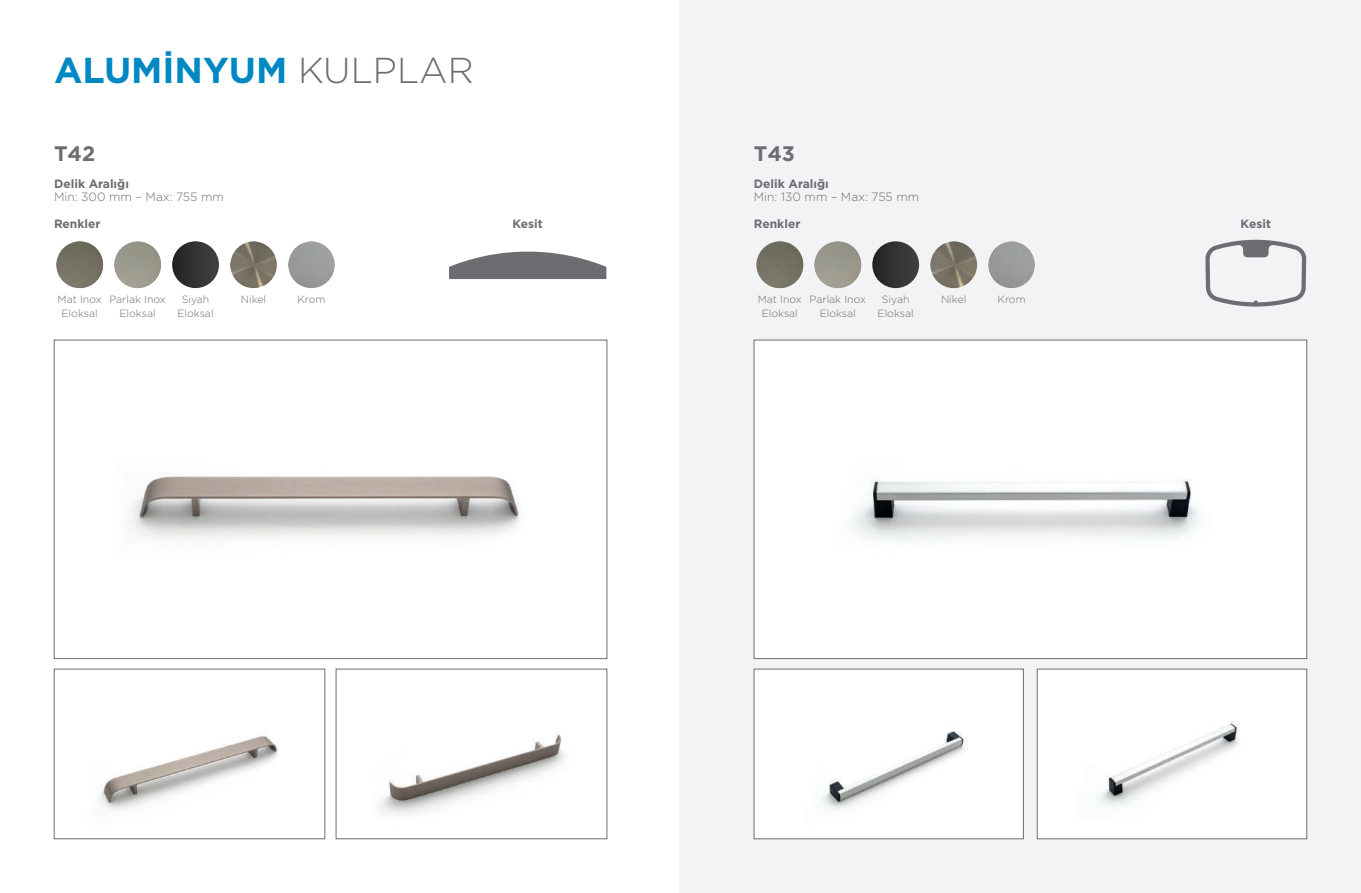
<style>
.page{position:relative;width:1361px;height:893px;background:#fff}
.page>*{position:absolute;margin:0;border:0;box-sizing:border-box;transform-origin:0 0}
.t1{font:700 36px "Gotham";color:#0088c3}
.t2{font:700 21px "Gotham";color:#6c6d70}
.t3{font:700 12px "Gotham";color:#6c6d70}
.t4{font:300 12px "Gotham";color:#6c6d70}
.t5{font:300 10.5px/13.5px "Gotham";color:#6c6d70;text-align:center}
.s1{font-weight:300;color:#6c6d70}
</style>
<div class="page">
<div style="left:679px;top:0;width:682px;height:893px;background:#f2f3f4"></div>
<img style="left:126px;top:476px;width:395px;height:64px">
<img style="left:756px;top:342px;width:549px;height:315px">
<img style="left:99px;top:735px;width:179px;height:76px">
<div style="left:54px;top:669px;width:271px;height:170px;border:1px solid #6c6d70"></div>
<div style="left:756px;top:671px;width:265px;height:166px;background:#fff"></div>
<div style="left:754px;top:669px;width:269px;height:170px;border:1px solid #6c6d70"></div>
<img style="left:378px;top:734px;width:188px;height:82px">
<div style="left:336px;top:669px;width:271px;height:170px;border:1px solid #6c6d70"></div>
<img style="left:1039px;top:671px;width:266px;height:166px">
<div style="left:1037px;top:669px;width:270px;height:170px;border:1px solid #6c6d70"></div>
<svg style="left:449px;top:252px;width:157px;height:27px"></svg>
<svg style="left:1205px;top:240px;width:101px;height:67px"></svg>
<img style="left:56px;top:241px;width:47px;height:47px;border-radius:23px">
<img style="left:114px;top:241px;width:47px;height:47px;border-radius:23px">
<div style="left:172px;top:241px;width:47px;height:47px;background:linear-gradient(to right,#272324,#424243);border-radius:23px"></div>
<img style="left:230px;top:241px;width:47px;height:47px;border-radius:23px">
<img style="left:288px;top:241px;width:47px;height:47px;border-radius:23px">
<img style="left:756px;top:241px;width:47px;height:47px;border-radius:23px">
<img style="left:814px;top:241px;width:47px;height:47px;border-radius:23px">
<div style="left:872px;top:241px;width:47px;height:47px;background:linear-gradient(to right,#292526,#404041);border-radius:23px"></div>
<img style="left:930px;top:241px;width:47px;height:47px;border-radius:23px">
<img style="left:988px;top:241px;width:47px;height:47px;border-radius:23px">
<h1 class="t1" style="left:54px;top:46px;width:421px">ALUMİNYUM <span class="s1">KULPLAR</span></h1>
<h2 class="t2" style="left:54px;top:139px;width:43px">T42</h2>
<p class="t3" style="left:54px;top:176px;width:76px">Delik Aralığı</p>
<p class="t4" style="left:54px;top:190px;width:171px">Min: 300 mm – Max: 755 mm</p>
<p class="t3" style="left:54px;top:216px;width:48px">Renkler</p>
<h2 class="t2" style="left:754px;top:139px;width:43px">T43</h2>
<p class="t3" style="left:754px;top:176px;width:76px">Delik Aralığı</p>
<p class="t4" style="left:754px;top:190px;width:167px">Min: 130 mm – Max: 755 mm</p>
<p class="t3" style="left:512px;top:216px;width:32px">Kesit</p>
<p class="t3" style="left:754px;top:216px;width:48px">Renkler</p>
<p class="t3" style="left:1240px;top:216px;width:32px">Kesit</p>
<p class="t5" style="left:58px;top:292px;width:46px">Mat Inox<br>Eloksal</p>
<p class="t5" style="left:109px;top:292px;width:58px">Parlak Inox<br>Eloksal</p>
<p class="t5" style="left:177px;top:292px;width:38px">Siyah<br>Eloksal</p>
<p class="t5" style="left:241px;top:292px;width:27px">Nikel</p>
<p class="t5" style="left:297px;top:292px;width:30px">Krom</p>
<p class="t5" style="left:758px;top:292px;width:46px">Mat Inox<br>Eloksal</p>
<p class="t5" style="left:809px;top:292px;width:58px">Parlak Inox<br>Eloksal</p>
<p class="t5" style="left:877px;top:292px;width:38px">Siyah<br>Eloksal</p>
<p class="t5" style="left:941px;top:292px;width:27px">Nikel</p>
<p class="t5" style="left:997px;top:292px;width:30px">Krom</p>
</div>
